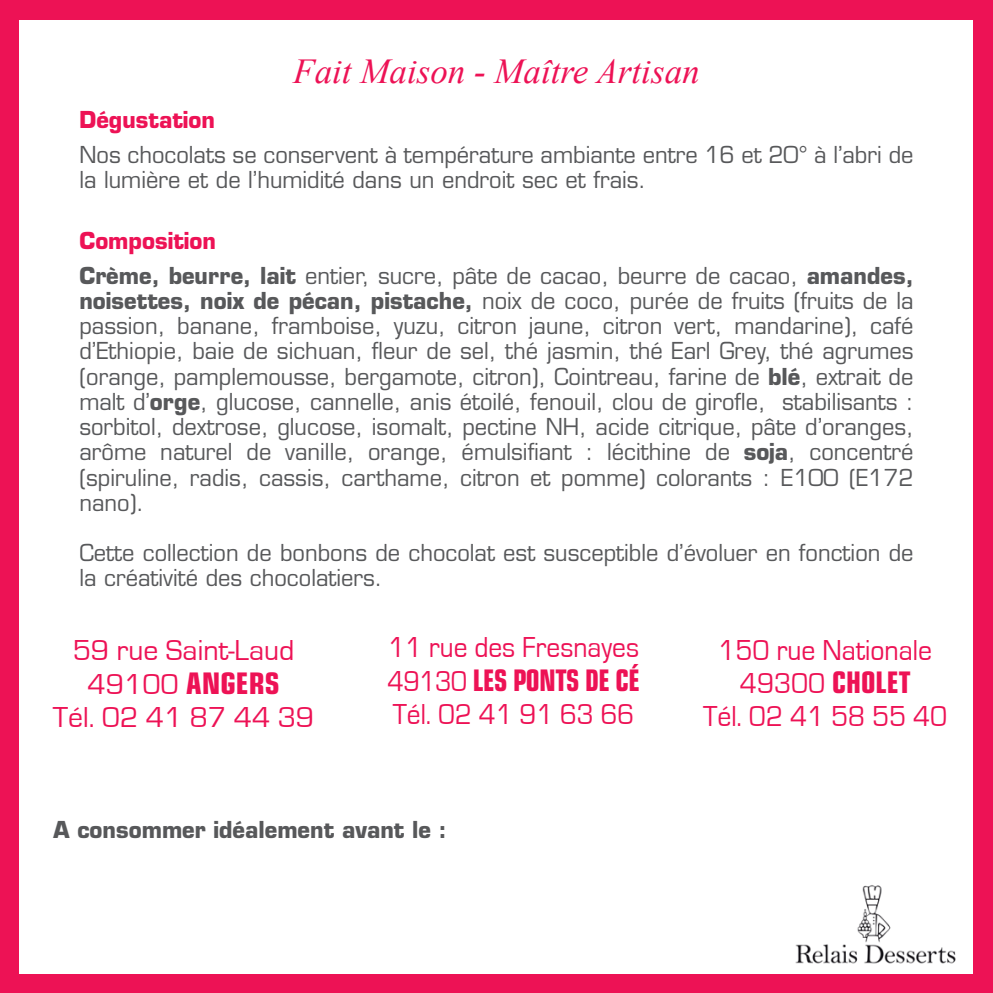
<style>
.page{position:relative;width:993px;height:993px;background:#fff}
.page>*{position:absolute;margin:0;border:0;box-sizing:border-box;transform-origin:0 0}
.t1{font:italic 35px "Times New Roman";color:#ed1255}
.t2{font:29.75px/32.9px "Eurostile";color:#ed1255;scale:.92 1}
.t3{font:29.75px/32.9px "Eurostile";color:#ed1255;text-align:center;scale:.93 1}
.t4{font:29.75px "Eurostile";color:#ed1255}
.t5{font:700 condensed 29.75px "Eurostile";color:#ed1255}
.t6{font:22.75px/25.2px "Eurostile";color:#57585a;scale:.96 1}
.t7{font:700 22.75px "Eurostile";color:#57585a;scale:.96 1}
.t8{font:700 22.75px "Eurostile";color:#ed1255;scale:.96 1}
.s1{font-weight:700}
.s2{font-weight:400;font-stretch:normal}
.s3{font-weight:700;font-stretch:condensed}
</style>
<div class="page">
<div style="left:0;top:0;width:992px;height:992px;background:#ed1255"></div>
<div style="left:20px;top:20px;width:952px;height:952px;background:#fff"></div>
<img style="left:795px;top:885px;width:161px;height:79px">
<p class="t1" style="left:293px;top:47px;width:408px">Fait Maison - Maître Artisan</p>
<p class="t8" style="left:79px;top:105px;width:143px">Dégustation</p>
<p class="t6" style="left:79px;top:142px;width:870px">Nos chocolats se conservent à température ambiante entre 16 et 20° à l’abri de la lumière et de l’humidité dans un endroit sec et frais.</p>
<p class="t8" style="left:79px;top:226px;width:144px">Composition</p>
<p class="t6" style="left:79px;top:263px;width:870px;text-align:justify"><span class="s1">Crème, beurre, lait</span> entier, sucre, pâte de cacao, beurre de cacao, <span class="s1">amandes, noisettes, noix de pécan, pistache,</span> noix de coco, purée de fruits (fruits de la passion, banane, framboise, yuzu, citron jaune, citron vert, mandarine), café d’Ethiopie, baie de sichuan, fleur de sel, thé jasmin, thé Earl Grey, thé agrumes (orange, pamplemousse, bergamote, citron), Cointreau, farine de <span class="s1">blé</span>, extrait de malt d’<span class="s1">orge</span>, glucose, cannelle, anis étoilé, fenouil, clou de girofle, stabilisants : sorbitol, dextrose, glucose, isomalt, pectine NH, acide citrique, pâte d’oranges, arôme naturel de vanille, orange, émulsifiant : lécithine de <span class="s1">soja</span>, concentré (spiruline, radis, cassis, carthame, citron et pomme) colorants : E100 (E172 nano).</p>
<p class="t6" style="left:79px;top:540px;width:870px">Cette collection de bonbons de chocolat est susceptible d’évoluer en fonction de la créativité des chocolatiers.</p>
<p class="t4" style="left:73px;top:634px;width:223px">59 rue Saint-Laud</p>
<p class="t5" style="left:88px;top:664px;width:193px"><span class="s2">49100</span> ANGERS</p>
<p class="t4" style="left:53px;top:700px;width:263px">Tél. 02 41 87 44 39</p>
<p class="t2" style="left:387px;top:631px;width:275px">11 rue des Fresnayes<br>49130 <span class="s3">LES PONTS DE CÉ</span></p>
<p class="t2" style="left:392px;top:697px;width:264px">Tél. 02 41 91 63 66</p>
<p class="t7" style="left:54px;top:815px;width:411px">A consommer idéalement avant le :</p>
<h2 class="t3" style="left:702px;top:634px;width:264px">150 rue Nationale<br>49300 <span class="s3">CHOLET<br></span>Tél. 02 41 58 55 40</h2>
</div>
